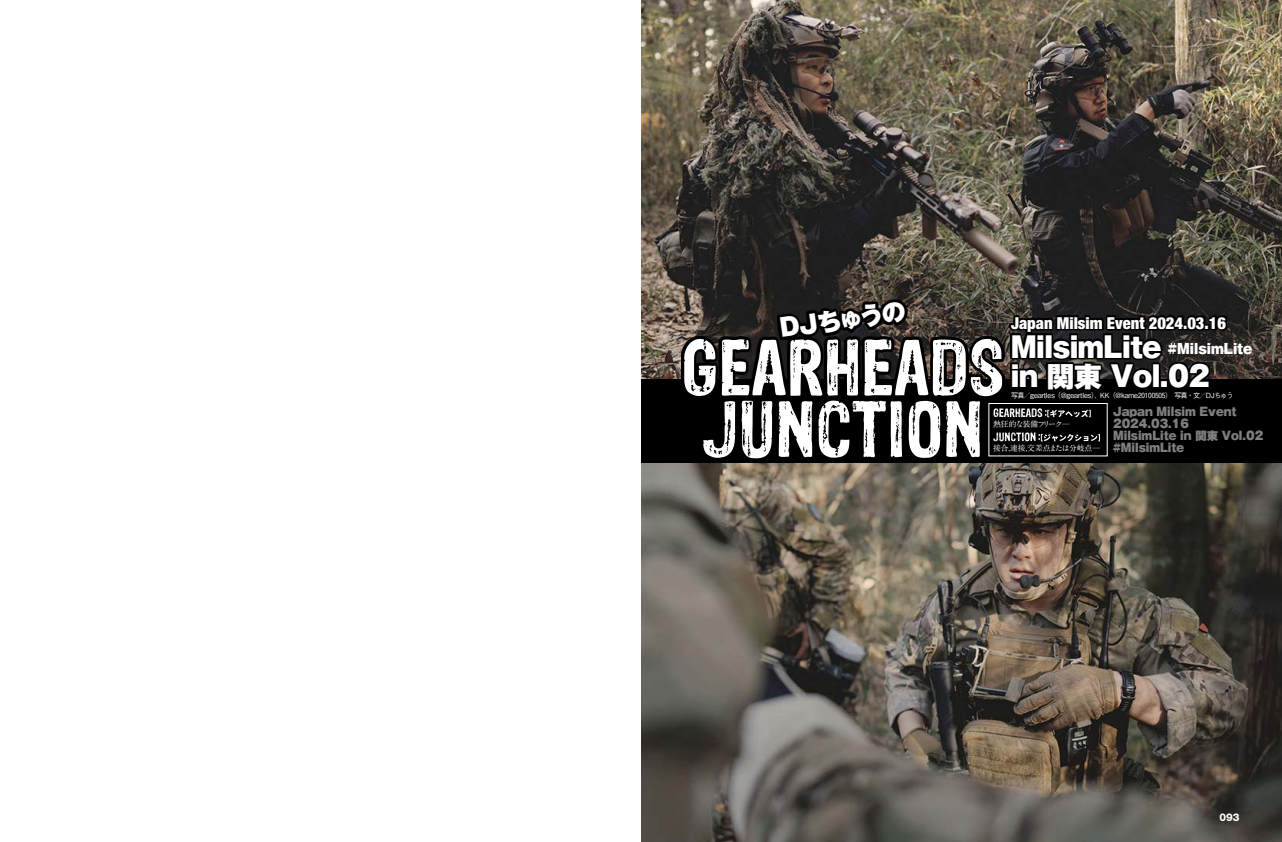
<style>
.page{position:relative;width:1282px;height:842px;background:#fff}
.page>*{position:absolute;margin:0;border:0;box-sizing:border-box;transform-origin:0 0}
.t1{font:900 27.6px/29px "Gothic MB101 Pro";letter-spacing:-.015em;color:#fff}
.t2{font:900 24px "Gothic MB101 Pro";color:#fff}
.t3{font:900 condensed 16.5px "Helvetica Neue LT Std";color:#fff}
.t4{font:900 13.5px "Gothic MB101 Pro";color:#fff}
.t5{font:900 11.3px/12px "Gothic MB101 Pro";color:#fff}
.t6{font:800 10.6px "Helvetica Neue LT Std";color:#fff}
.t7{font:700 7.8px "A1 Mincho Std";color:#fff}
.t8{font:700 7.8px "A1 Mincho Std";letter-spacing:-.095em;color:#fff}
.t9{font:500 7.1px "Gothic BBB Pro";letter-spacing:-.015em;color:#fff}
</style>
<div class="page">
<div style="left:641px;top:0;width:640px;height:842px;background:#000"></div>
<img style="left:641px;top:0;width:640px;height:378px">
<img style="left:641px;top:463px;width:640px;height:379px">
<svg style="left:777px;top:299px;width:130px;height:37px"></svg>
<svg style="left:681px;top:336px;width:323px;height:42px"></svg>
<svg style="left:684px;top:339px;width:415px;height:119px"></svg>
<svg style="left:1010px;top:333px;width:200px;height:58px"></svg>
<svg style="left:1009px;top:315px;width:218px;height:18px"></svg>
<h2 class="t2" style="left:777px;top:308px;width:128px;rotate:-8deg">DJちゅうの</h2>
<h3 class="t3" style="left:1011px;top:313px;width:216px">Japan Milsim Event 2024.03.16</h3>
<p class="t4" style="left:1167px;top:337px;width:86px">#MilsimLite</p>
<h1 class="t1" style="left:1010px;top:329px;width:200px">MilsimLite<br>in 関東 Vol.02</h1>
<p class="t9" style="left:1011px;top:390px;width:224px">写真／geartles（@geartles）、KK（@kame20100505）　写真・文／DJちゅう</p>
<p class="t8" style="left:993px;top:417px;width:78px">熱狂的な装備フリーク─</p>
<p class="t7" style="left:993px;top:441px;width:109px">接合,連接,交差点または分岐点─</p>
<p class="t5" style="left:1112px;top:404px;width:152px">Japan Milsim Event<br>2024.03.16<br>MilsimLite in 関東 Vol.02 #MilsimLite</p>
<p class="t6" style="left:1219px;top:810px;width:22px">093</p>
</div>
